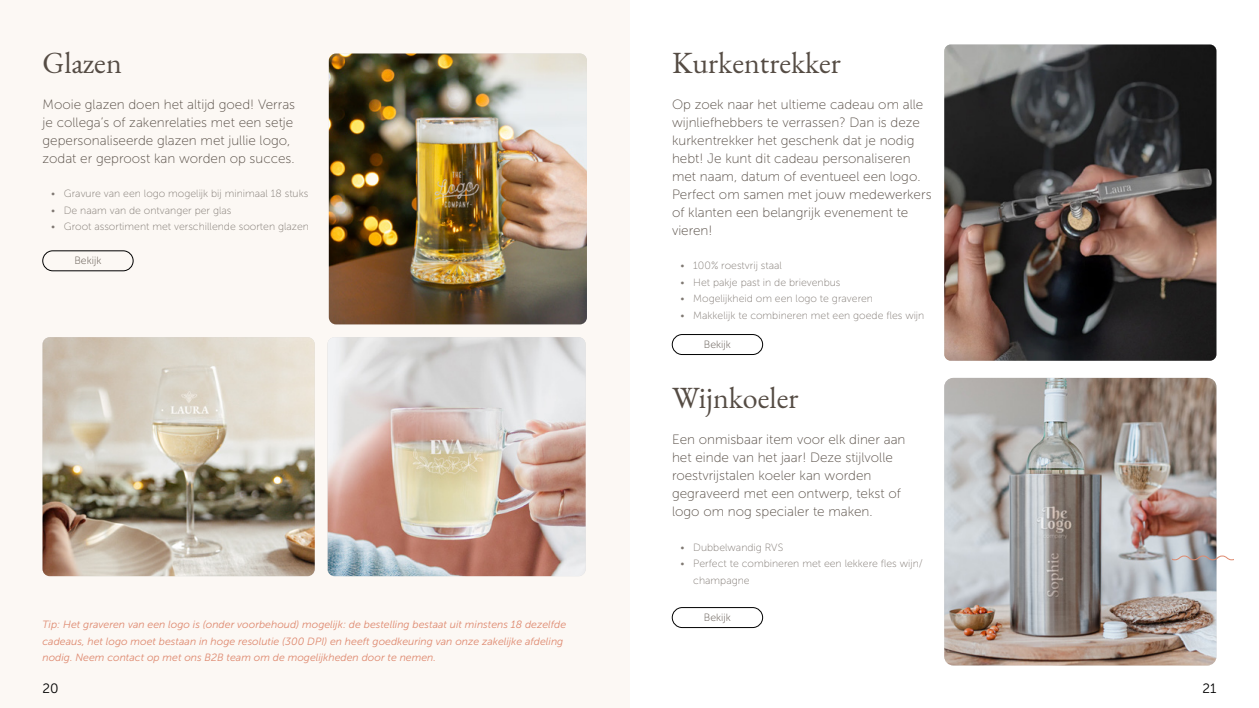
<style>
.page{position:relative;width:1259px;height:708px;background:#fff}
.page>*{position:absolute;margin:0;border:0;box-sizing:border-box;transform-origin:0 0}
.t1{font:30px "EB Garamond";color:#554c44}
.t2{font:13.5px/18px "Museo Sans 100";color:#554c44}
.t3{font:13.5px "Museo Sans 300";color:#000}
.t4{font:10.5px/16.5px "Museo Sans 100";color:#807973}
.t5{font:italic 10.5px/16.5px "Museo Sans 300";color:#de886e}
.t6{font:10.5px "Museo Sans 100";color:#554c44}
</style>
<div class="page">
<div style="left:0;top:0;width:629px;height:708px;background:#fcf8f4"></div>
<div style="left:672px;top:334px;width:91px;height:21px;border:1px solid #000;border-radius:10px"></div>
<div style="left:672px;top:607px;width:91px;height:21px;border:1px solid #000;border-radius:10px"></div>
<div style="left:43px;top:251px;width:90px;height:20px;border:1px solid #000;border-radius:10px"></div>
<img style="left:43px;top:337px;width:272px;height:239px">
<img style="left:329px;top:54px;width:258px;height:270px">
<img style="left:944px;top:378px;width:272px;height:287px">
<img style="left:944px;top:45px;width:272px;height:316px">
<svg style="left:1172px;top:556px;width:61px;height:4px"></svg>
<img style="left:328px;top:337px;width:257px;height:239px">
<h1 class="t1" style="left:43px;top:43px;width:81px">Glazen</h1>
<p class="t2" style="left:43px;top:95px;width:254px">Mooie glazen doen het altijd goed! Verras je collega’s of zakenrelaties met een setje gepersonaliseerde glazen met jullie logo, zodat er geproost kan worden op succes.</p>
<p class="t4" style="left:51px;top:185px;width:259px">• Gravure van een logo mogelijk bij minimaal 18 stuks</p>
<p class="t4" style="left:51px;top:202px;width:182px">• De naam van de ontvanger per glas</p>
<p class="t4" style="left:51px;top:218px;width:259px">• Groot assortiment met verschillende soorten glazen</p>
<p class="t6" style="left:74px;top:255px;width:28px">Bekijk</p>
<h1 class="t1" style="left:672px;top:43px;width:170px">Kurkentrekker</h1>
<p class="t2" style="left:672px;top:95px;width:261px">Op zoek naar het ultieme cadeau om alle wijnliefhebbers te verrassen? Dan is deze kurkentrekker het geschenk dat je nodig hebt! Je kunt dit cadeau personaliseren met naam, datum of eventueel een logo.<br>Perfect om samen met jouw medewerkers of klanten een belangrijk evenement te vieren!</p>
<p class="t4" style="left:680px;top:257px;width:103px">• 100% roestvrij staal</p>
<p class="t4" style="left:680px;top:274px;width:161px">• Het pakje past in de brievenbus</p>
<p class="t4" style="left:680px;top:290px;width:194px">• Mogelijkheid om een logo te graveren</p>
<p class="t4" style="left:680px;top:307px;width:245px">• Makkelijk te combineren met een goede fles wijn</p>
<p class="t6" style="left:704px;top:339px;width:28px">Bekijk</p>
<h1 class="t1" style="left:672px;top:379px;width:128px">Wijnkoeler</h1>
<p class="t2" style="left:672px;top:431px;width:235px">Een onmisbaar item voor elk diner aan het einde van het jaar! Deze stijlvolle roestvrijstalen koeler kan worden gegraveerd met een ontwerp, tekst of logo om nog specialer te maken.</p>
<p class="t4" style="left:680px;top:539px;width:104px">• Dubbelwandig RVS</p>
<p class="t4" style="left:693px;top:555px;width:231px;text-indent:-13px">• Perfect te combineren met een lekkere fles wijn/ champagne</p>
<p class="t6" style="left:704px;top:612px;width:28px">Bekijk</p>
<p class="t5" style="left:43px;top:617px;width:525px">Tip: Het graveren van een logo is (onder voorbehoud) mogelijk: de bestelling bestaat uit minstens 18 dezelfde cadeaus, het logo moet bestaan in hoge resolutie (300 DPI) en heeft goedkeuring van onze zakelijke afdeling nodig. Neem contact op met ons B2B team om de mogelijkheden door te nemen.</p>
<p class="t3" style="left:43px;top:681px;width:18px">20</p>
<p class="t3" style="left:1202px;top:681px;width:15px">21</p>
</div>
